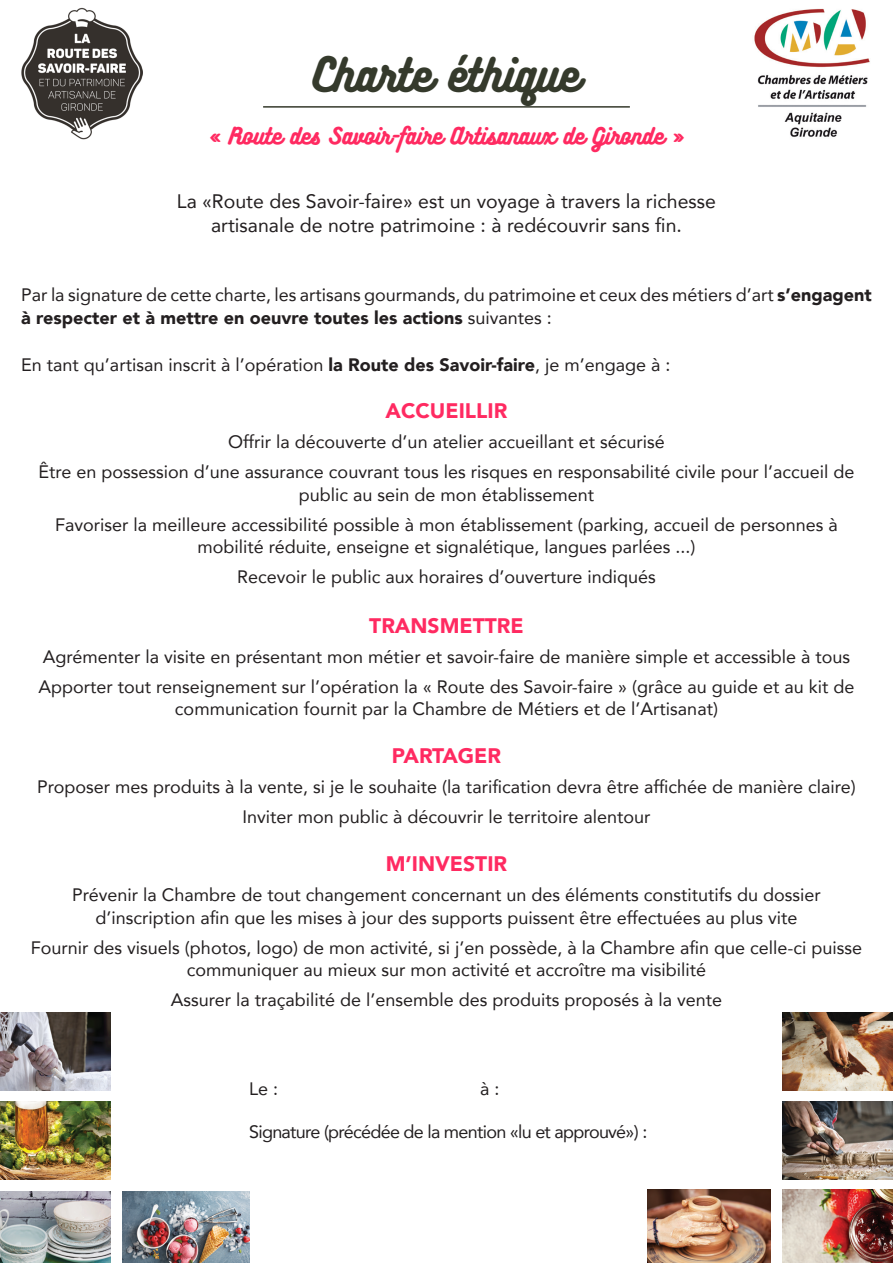
<style>
.page{position:relative;width:893px;height:1263px;background:#fff}
.page>*{position:absolute;margin:0;border:0;box-sizing:border-box;transform-origin:0 0}
.t1{font:42px "Bukhari Script";color:#353a2c}
.t2{font:21px "Bukhari Script";color:#ff2a61}
.t3{font:900 21px "Avenir";color:#ff2a61}
.t4{font:19.5px "Avenir";color:#231f20}
.t5{font:18px/22.5px "Avenir";color:#231f20;text-align:center}
.t6{font:18px "Avenir";letter-spacing:-.04em;color:#231f20}
.s1{font-weight:900}
</style>
<div class="page">
<img style="left:0;top:1101px;width:110px;height:78px">
<img style="left:782px;top:1101px;width:111px;height:78px">
<img style="left:782px;top:1012px;width:111px;height:79px">
<img style="left:782px;top:1190px;width:111px;height:73px">
<img style="left:0;top:1191px;width:110px;height:72px">
<img style="left:122px;top:1191px;width:127px;height:72px">
<img style="left:0;top:1012px;width:110px;height:79px">
<img style="left:647px;top:1190px;width:124px;height:73px">
<img style="left:21px;top:7px;width:121px;height:133px">
<img style="left:754px;top:8px;width:116px;height:129px">
<hr style="left:263px;top:106px;width:367px;height:2px;background:#353a2c">
<p class="t1" style="left:313px;top:52px;width:268px">Charte éthique</p>
<p class="t2" style="left:210px;top:125px;width:475px">« Route des Savoir-faire Artisanaux de Gironde »</p>
<p class="t4" style="left:177px;top:186px;width:541px">La «Route des Savoir-faire» est un voyage à travers la richesse</p>
<p class="t4" style="left:211px;top:209px;width:472px">artisanale de notre patrimoine : à redécouvrir sans fin.</p>
<p class="t5" style="left:21px;top:283px;width:852px;text-align:left">Par la signature de cette charte, les artisans gourmands, du patrimoine et ceux des métiers d’art <span class="s1">s’engagent à respecter et à mettre en oeuvre toutes les actions</span> suivantes :</p>
<p class="t5" style="left:21px;top:353px;width:651px">En tant qu’artisan inscrit à l’opération <span class="s1">la Route des Savoir-faire</span>, je m’engage à :</p>
<p class="t3" style="left:386px;top:393px;width:123px">ACCUEILLIR</p>
<p class="t5" style="left:228px;top:430px;width:438px">Offrir la découverte d’un atelier accueillant et sécurisé</p>
<p class="t5" style="left:38px;top:460px;width:818px">Être en possession d’une assurance couvrant tous les risques en responsabilité civile pour l’accueil de public au sein de mon établissement</p>
<p class="t5" style="left:55px;top:513px;width:784px">Favoriser la meilleure accessibilité possible à mon établissement (parking, accueil de personnes à mobilité réduite, enseigne et signalétique, langues parlées ...)</p>
<p class="t5" style="left:237px;top:565px;width:420px">Recevoir le public aux horaires d’ouverture indiqués</p>
<p class="t3" style="left:369px;top:607px;width:156px">TRANSMETTRE</p>
<p class="t5" style="left:43px;top:644px;width:809px">Agrémenter la visite en présentant mon métier et savoir-faire de manière simple et accessible à tous</p>
<p class="t5" style="left:38px;top:674px;width:818px">Apporter tout renseignement sur l’opération la « Route des Savoir-faire » (grâce au guide et au kit de communication fournit par la Chambre de Métiers et de l’Artisanat)</p>
<p class="t3" style="left:392px;top:738px;width:111px">PARTAGER</p>
<p class="t5" style="left:37px;top:775px;width:820px">Proposer mes produits à la vente, si je le souhaite (la tarification devra être affichée de manière claire)</p>
<p class="t5" style="left:242px;top:805px;width:410px">Inviter mon public à découvrir le territoire alentour</p>
<p class="t3" style="left:386px;top:846px;width:123px">M’INVESTIR</p>
<p class="t5" style="left:72px;top:883px;width:750px">Prévenir la Chambre de tout changement concernant un des éléments constitutifs du dossier d’inscription afin que les mises à jour des supports puissent être effectuées au plus vite</p>
<p class="t5" style="left:31px;top:935px;width:833px">Fournir des visuels (photos, logo) de mon activité, si j’en possède, à la Chambre afin que celle-ci puisse communiquer au mieux sur mon activité et accroître ma visibilité</p>
<p class="t5" style="left:171px;top:988px;width:553px">Assurer la traçabilité de l’ensemble des produits proposés à la vente</p>
<p class="t5" style="left:249px;top:1077px;width:31px">Le :</p>
<p class="t5" style="left:480px;top:1077px;width:21px">à :</p>
<p class="t6" style="left:249px;top:1117px;width:400px">Signature (précédée de la mention «lu et approuvé») :</p>
</div>
